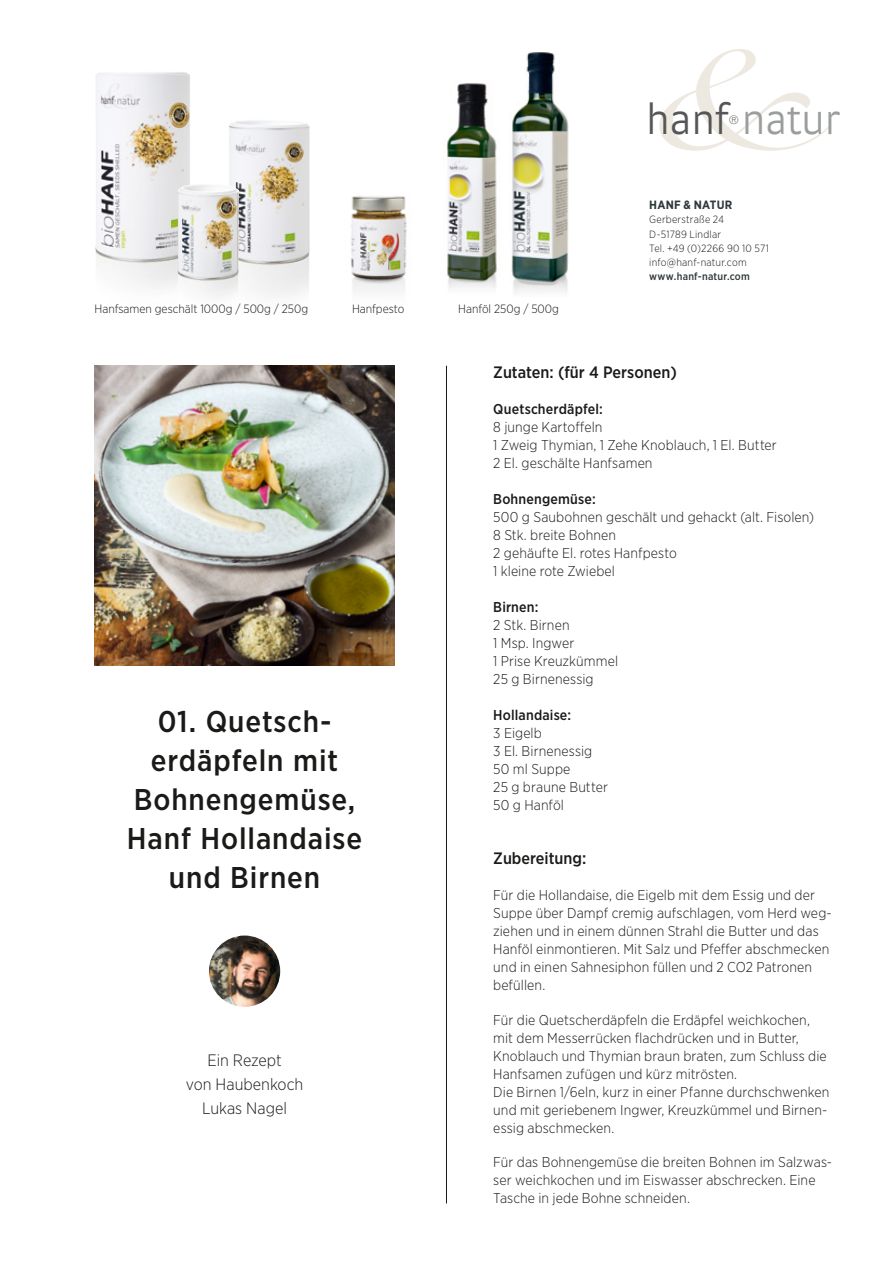
<style>
.page{position:relative;width:893px;height:1263px;background:#fff}
.page>*{position:absolute;margin:0;border:0;box-sizing:border-box;transform-origin:0 0}
.t1{font:300 44.25px "Strada";letter-spacing:-.02em;color:#9c9d9d}
.t2{font:500 30px/39px "Gotham Narrow";letter-spacing:.03em;color:#1a1a18;text-align:center}
.t3{font:500 16.5px "Gotham Narrow";color:#1a1a18}
.t4{font:300 16.5px/24px "Gotham Narrow";color:#1a1a18;text-align:center}
.t5{font:300 14.25px/18px "Gotham Narrow";letter-spacing:.005em;color:#1a1a18}
.t6{font:500 14.25px "Gotham Narrow";letter-spacing:.015em;color:#1a1a18}
.t7{font:300 12px "Gotham Narrow";color:#1a1a18}
.t8{font:700 12px "Gotham Narrow";letter-spacing:.02em;color:#30373a}
.t9{font:100 11.85px "Helvetica Neue LT Pro";color:#1a1a18}
.t10{font:300 10.5px/14.2px "Gotham Narrow";letter-spacing:.02em;color:#1a1a18}
.t11{font:500 10.5px "Gotham Narrow";letter-spacing:.025em;color:#30373a}
.s1{color:#565656}
</style>
<div class="page">
<img style="left:350px;top:196px;width:57px;height:95px">
<img style="left:446px;top:83px;width:51px;height:205px">
<img style="left:511px;top:52px;width:58px;height:240px">
<hr style="left:446px;top:366px;width:1px;height:837px;background:#1a1a18">
<img style="left:95px;top:366px;width:300px;height:300px">
<svg style="left:659px;top:49px;width:171px;height:102px"></svg>
<img style="left:95px;top:72px;width:95px;height:217px">
<img style="left:229px;top:120px;width:81px;height:176px">
<img style="left:178px;top:184px;width:61px;height:113px">
<img style="left:209px;top:935px;width:71px;height:72px;border-radius:36px">
<h1 class="t1" style="left:646px;top:94px;width:195px"><span class="s1">hanf</span> natur</h1>
<p class="t9" style="left:729px;top:113px;width:11px">®</p>
<p class="t7" style="left:95px;top:302px;width:215px">Hanfsamen geschält 1000g / 500g / 250g</p>
<p class="t7" style="left:352px;top:302px;width:54px">Hanfpesto</p>
<p class="t7" style="left:458px;top:302px;width:102px">Hanföl 250g / 500g</p>
<p class="t8" style="left:649px;top:197px;width:85px">HANF &amp; NATUR</p>
<p class="t10" style="left:649px;top:212px;width:121px">Gerberstraße 24<br>D-51789 Lindlar<br>Tel. +49 (0)2266 90 10 571 info@hanf-natur.com</p>
<p class="t11" style="left:649px;top:270px;width:102px">www.hanf-natur.com</p>
<h2 class="t2" style="left:127px;top:702px;width:237px">01. Quetsch&shy;erdäpfeln mit<br>Bohnengemüse,<br>Hanf Hollandaise und Birnen</h2>
<p class="t4" style="left:186px;top:1047px;width:119px">Ein Rezept<br>von Haubenkoch<br>Lukas Nagel</p>
<p class="t3" style="left:493px;top:362px;width:185px">Zutaten: (für 4 Personen)</p>
<p class="t6" style="left:493px;top:400px;width:111px">Quetscherdäpfel:</p>
<p class="t5" style="left:493px;top:418px;width:285px">8 junge Kartoffeln<br>1 Zweig Thymian, 1 Zehe Knoblauch, 1 El. Butter<br>2 El. geschälte Hanfsamen</p>
<p class="t6" style="left:493px;top:490px;width:104px">Bohnengemüse:</p>
<p class="t5" style="left:493px;top:508px;width:322px">500 g Saubohnen geschält und gehackt (alt. Fisolen)<br>8 Stk. breite Bohnen<br>2 gehäufte El. rotes Hanfpesto<br>1 kleine rote Zwiebel</p>
<p class="t6" style="left:493px;top:598px;width:47px">Birnen:</p>
<p class="t5" style="left:493px;top:616px;width:126px">2 Stk. Birnen<br>1 Msp. Ingwer<br>1 Prise Kreuzkümmel<br>25 g Birnenessig</p>
<p class="t6" style="left:493px;top:706px;width:79px">Hollandaise:</p>
<p class="t5" style="left:493px;top:724px;width:116px">3 Eigelb<br>3 El. Birnenessig<br>50 ml Suppe<br>25 g braune Butter<br>50 g Hanföl</p>
<p class="t3" style="left:493px;top:848px;width:95px">Zubereitung:</p>
<p class="t5" style="left:493px;top:886px;width:340px">Für die Hollandaise, die Eigelb mit dem Essig und der Suppe über Dampf cremig aufschlagen, vom Herd weg&shy;ziehen und in einem dünnen Strahl die Butter und das Hanföl einmontieren. Mit Salz und Pfeffer abschmecken und in einen Sahnesiphon füllen und 2 CO2 Patronen befüllen.</p>
<p class="t5" style="left:493px;top:1010px;width:338px">Für die Quetscherdäpfeln die Erdäpfel weichkochen, mit dem Messerrücken flachdrücken und in Butter, Knoblauch und Thymian braun braten, zum Schluss die Hanfsamen zufügen und kürz mitrösten.<br>Die Birnen 1/6eln, kurz in einer Pfanne durchschwenken und mit geriebenem Ingwer, Kreuzkümmel und Birnen&shy;essig abschmecken.</p>
<p class="t5" style="left:493px;top:1153px;width:340px">Für das Bohnengemüse die breiten Bohnen im Salzwas&shy;ser weichkochen und im Eiswasser abschrecken. Eine<br>Tasche in jede Bohne schneiden.</p>
</div>
